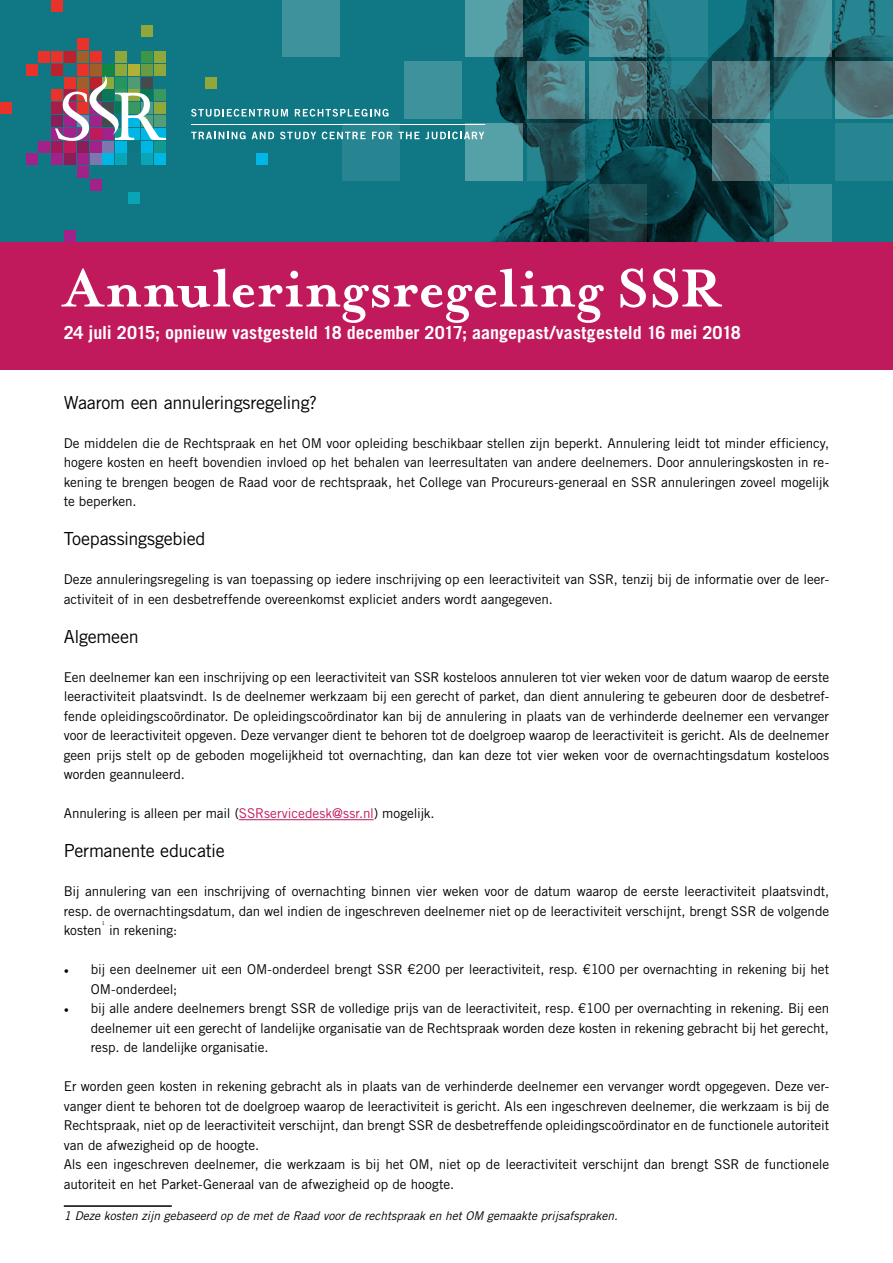
<style>
.page{position:relative;width:893px;height:1263px;background:#fff}
.page>*{position:absolute;margin:0;border:0;box-sizing:border-box;transform-origin:0 0}
.t1{font:700 61.5px "Mrs Eaves";letter-spacing:.01em;color:#fff}
.t2{font:700 18px "Trade Gothic LT Std";color:#fff}
.t3{font:18px "Trade Gothic LT Std";letter-spacing:-.015em;color:#000}
.t4{font:13.5px/19.5px "Trade Gothic LT Std";letter-spacing:-.005em;color:#000;text-align:justify}
.t5{font:italic 12px "Trade Gothic LT Std";color:#000}
.t6{font:5.25px "Trade Gothic LT Std";color:#000}
.s1{color:#c11a5c}
.s2{font-family:"Minion Pro"}
</style>
<div class="page">
<div style="left:0;top:242px;width:893px;height:128px;background:#c11a5c"></div>
<div style="left:0;top:0;width:893px;height:242px;background:#0f7884"></div>
<img style="left:426px;top:0;width:467px;height:242px">
<svg style="left:466px;top:0;width:57px;height:57px;background:#549198"></svg>
<div style="left:282px;top:0;width:57px;height:57px;background:#3e929c"></div>
<svg style="left:589px;top:0;width:57px;height:57px;background:#52868c"></svg>
<svg style="left:651px;top:0;width:57px;height:57px;background:#25808b"></svg>
<svg style="left:774px;top:0;width:57px;height:57px;background:#52878d"></svg>
<svg style="left:836px;top:0;width:57px;height:57px;background:#23727c"></svg>
<svg style="left:527px;top:61px;width:58px;height:58px;background:#517f84"></svg>
<svg style="left:527px;top:123px;width:58px;height:57px;background:#20575e"></svg>
<div style="left:342px;top:123px;width:58px;height:57px;background:#268590"></div>
<div style="left:404px;top:61px;width:57px;height:58px;background:#3e929c"></div>
<svg style="left:589px;top:61px;width:57px;height:58px;background:#52858b"></svg>
<svg style="left:651px;top:61px;width:57px;height:58px;background:#216169"></svg>
<svg style="left:712px;top:61px;width:58px;height:58px;background:#517c82"></svg>
<svg style="left:774px;top:61px;width:57px;height:58px;background:#247b85"></svg>
<svg style="left:836px;top:61px;width:57px;height:58px;background:#50757a"></svg>
<div style="left:466px;top:123px;width:57px;height:57px;background:#56a0a8"></div>
<svg style="left:589px;top:185px;width:57px;height:57px;background:#1e4c52"></svg>
<svg style="left:712px;top:123px;width:58px;height:57px;background:#517c81"></svg>
<div style="left:836px;top:123px;width:57px;height:57px;background:#268590"></div>
<svg style="left:774px;top:185px;width:57px;height:57px;background:#3c8b94"></svg>
<div style="left:51px;top:51px;width:12px;height:12px;background:#e9332a"></div>
<div style="left:38px;top:51px;width:12px;height:12px;background:#e9332a"></div>
<div style="left:51px;top:0;width:12px;height:12px;background:#e9332a"></div>
<div style="left:64px;top:51px;width:12px;height:12px;background:#be202e"></div>
<div style="left:77px;top:51px;width:12px;height:12px;background:#a15d2a"></div>
<div style="left:77px;top:38px;width:12px;height:12px;background:#e9332a"></div>
<div style="left:90px;top:51px;width:12px;height:12px;background:#e9332a"></div>
<div style="left:115px;top:51px;width:12px;height:12px;background:#90a73a"></div>
<div style="left:141px;top:51px;width:12px;height:12px;background:#3d9645"></div>
<div style="left:141px;top:25px;width:12px;height:12px;background:#90a73a"></div>
<div style="left:154px;top:51px;width:12px;height:12px;background:#90a73a"></div>
<div style="left:154px;top:64px;width:12px;height:12px;background:#90a73a"></div>
<div style="left:51px;top:64px;width:12px;height:12px;background:#be202e"></div>
<div style="left:26px;top:64px;width:12px;height:12px;background:#e9332a"></div>
<div style="left:77px;top:64px;width:12px;height:12px;background:#e9332a"></div>
<div style="left:90px;top:64px;width:12px;height:12px;background:#a15d2a"></div>
<div style="left:103px;top:64px;width:11px;height:12px;background:#108745"></div>
<div style="left:115px;top:64px;width:12px;height:12px;background:#90a73a"></div>
<div style="left:128px;top:64px;width:12px;height:12px;background:#b1b233"></div>
<div style="left:141px;top:64px;width:12px;height:12px;background:#699c41"></div>
<div style="left:205px;top:77px;width:12px;height:11px;background:#90a73a"></div>
<div style="left:51px;top:89px;width:12px;height:12px;background:#e9332a"></div>
<div style="left:51px;top:102px;width:12px;height:12px;background:#a61d48"></div>
<div style="left:0;top:102px;width:12px;height:12px;background:#e9332a"></div>
<div style="left:51px;top:115px;width:12px;height:12px;background:#8b1e59"></div>
<div style="left:51px;top:128px;width:12px;height:12px;background:#a22289"></div>
<div style="left:51px;top:141px;width:12px;height:12px;background:#a3195a"></div>
<div style="left:38px;top:141px;width:12px;height:12px;background:#a22289"></div>
<div style="left:51px;top:153px;width:12px;height:12px;background:#a22289"></div>
<div style="left:26px;top:153px;width:12px;height:12px;background:#a22289"></div>
<div style="left:64px;top:141px;width:12px;height:12px;background:#bf1a5c"></div>
<div style="left:77px;top:141px;width:12px;height:12px;background:#8b1e59"></div>
<div style="left:90px;top:141px;width:12px;height:12px;background:#a22289"></div>
<div style="left:103px;top:141px;width:11px;height:12px;background:#7d77b0"></div>
<div style="left:115px;top:141px;width:12px;height:12px;background:#00b6e4"></div>
<div style="left:128px;top:192px;width:12px;height:12px;background:#09a5b6"></div>
<div style="left:141px;top:141px;width:12px;height:12px;background:#00b6e4"></div>
<div style="left:154px;top:141px;width:12px;height:12px;background:#129a91"></div>
<div style="left:64px;top:153px;width:12px;height:12px;background:#8b1e59"></div>
<div style="left:64px;top:230px;width:12px;height:12px;background:#a22289"></div>
<div style="left:77px;top:153px;width:12px;height:12px;background:#a22289"></div>
<div style="left:77px;top:166px;width:12px;height:12px;background:#a22289"></div>
<div style="left:90px;top:153px;width:12px;height:12px;background:#7d77b0"></div>
<div style="left:90px;top:179px;width:12px;height:12px;background:#a22289"></div>
<div style="left:103px;top:153px;width:11px;height:12px;background:#00b6e4"></div>
<div style="left:115px;top:153px;width:12px;height:12px;background:#09a5b6"></div>
<div style="left:141px;top:153px;width:12px;height:12px;background:#09a5b6"></div>
<div style="left:154px;top:153px;width:12px;height:12px;background:#00b6e4"></div>
<div style="left:256px;top:153px;width:12px;height:12px;background:#00b6e4"></div>
<hr style="left:191px;top:124px;width:294px;height:1px;background:#fff">
<svg style="left:191px;top:132px;width:55px;height:7px"></svg>
<svg style="left:252px;top:132px;width:22px;height:7px"></svg>
<svg style="left:280px;top:132px;width:36px;height:7px"></svg>
<svg style="left:322px;top:132px;width:44px;height:7px"></svg>
<svg style="left:372px;top:132px;width:20px;height:7px"></svg>
<svg style="left:398px;top:132px;width:21px;height:7px"></svg>
<svg style="left:425px;top:132px;width:59px;height:7px"></svg>
<svg style="left:191px;top:109px;width:97px;height:8px"></svg>
<svg style="left:295px;top:109px;width:93px;height:8px"></svg>
<svg style="left:55px;top:76px;width:111px;height:65px"></svg>
<hr style="left:239px;top:819px;width:135px;height:1px;background:#c11a5c">
<hr style="left:64px;top:1205px;width:108px;height:2px;background:#000">
<h1 class="t1" style="left:64px;top:253px;width:659px">Annuleringsregeling SSR</h1>
<h2 class="t2" style="left:64px;top:322px;width:678px">24 juli 2015; opnieuw vastgesteld 18 december 2017; aangepast/vastgesteld 16 mei 2018</h2>
<h2 class="t3" style="left:64px;top:391px;width:255px">Waarom een annuleringsregeling?</h2>
<p class="t4" style="left:64px;top:433px;width:767px">De middelen die de Rechtspraak en het OM voor opleiding beschikbaar stellen zijn beperkt. Annulering leidt tot minder efficiency, hogere kosten en heeft bovendien invloed op het behalen van leerresultaten van andere deelnemers. Door annuleringskosten in re&shy;kening te brengen beogen de Raad voor de rechtspraak, het College van Procureurs-generaal en SSR annuleringen zoveel mogelijk te beperken.</p>
<h2 class="t3" style="left:64px;top:528px;width:143px">Toepassingsgebied</h2>
<p class="t4" style="left:64px;top:570px;width:767px">Deze annuleringsregeling is van toepassing op iedere inschrijving op een leeractiviteit van SSR, tenzij bij de informatie over de leer&shy;activiteit of in een desbetreffende overeenkomst expliciet anders wordt aangegeven.</p>
<h2 class="t3" style="left:64px;top:625px;width:76px">Algemeen</h2>
<p class="t4" style="left:64px;top:667px;width:767px">Een deelnemer kan een inschrijving op een leeractiviteit van SSR kosteloos annuleren tot vier weken voor de datum waarop de eerste leeractiviteit plaatsvindt. Is de deelnemer werkzaam bij een gerecht of parket, dan dient annulering te gebeuren door de desbetref&shy;fende opleidingscoördinator. De opleidingscoördinator kan bij de annulering in plaats van de verhinderde deelnemer een vervanger voor de leeractiviteit opgeven. Deze vervanger dient te behoren tot de doelgroep waarop de leeractiviteit is gericht. Als de deelnemer geen prijs stelt op de geboden mogelijkheid tot overnachting, dan kan deze tot vier weken voor de overnachtingsdatum kosteloos worden geannuleerd.</p>
<p class="t4" style="left:64px;top:804px;width:372px">Annulering is alleen per mail (<span class="s1">SSRservicedesk@ssr.nl</span>) mogelijk.</p>
<h2 class="t3" style="left:64px;top:840px;width:163px">Permanente educatie</h2>
<p class="t4" style="left:64px;top:882px;width:767px">Bij annulering van een inschrijving of overnachting binnen vier weken voor de datum waarop de eerste leeractiviteit plaatsvindt, resp. de overnachtingsdatum, dan wel indien de ingeschreven deelnemer niet op de leeractiviteit verschijnt, brengt SSR de volgende kosten</p>
<p class="t6" style="left:102px;top:920px;width:5px">1</p>
<p class="t4" style="left:109px;top:921px;width:70px">in rekening:</p>
<p class="t4" style="left:91px;top:960px;width:740px;text-indent:-27px"><span class="s2">•</span> bij een deelnemer uit een OM-onderdeel brengt SSR €200 per leeractiviteit, resp. €100 per overnachting in rekening bij het<br>OM-onderdeel;</p>
<p class="t4" style="left:91px;top:999px;width:740px;text-indent:-27px"><span class="s2">•</span> bij alle andere deelnemers brengt SSR de volledige prijs van de leeractiviteit, resp. €100 per overnachting in rekening. Bij een deelnemer uit een gerecht of landelijke organisatie van de Rechtspraak worden deze kosten in rekening gebracht bij het gerecht, resp. de landelijke organisatie.</p>
<p class="t4" style="left:64px;top:1077px;width:767px;text-align:left">Er worden geen kosten in rekening gebracht als in plaats van de verhinderde deelnemer een vervanger wordt opgegeven. Deze ver&shy;vanger dient te behoren tot de doelgroep waarop de leeractiviteit is gericht. Als een ingeschreven deelnemer, die werkzaam is bij de Rechtspraak, niet op de leeractiviteit verschijnt, dan brengt SSR de desbetreffende opleidingscoördinator en de functionele autoriteit van de afwezigheid op de hoogte.<br>Als een ingeschreven deelnemer, die werkzaam is bij het OM, niet op de leeractiviteit verschijnt dan brengt SSR de functionele autoriteit en het Parket-Generaal van de afwezigheid op de hoogte.</p>
<p class="t5" style="left:64px;top:1209px;width:555px">1 Deze kosten zijn gebaseerd op de met de Raad voor de rechtspraak en het OM gemaakte prijsafspraken.</p>
</div>
